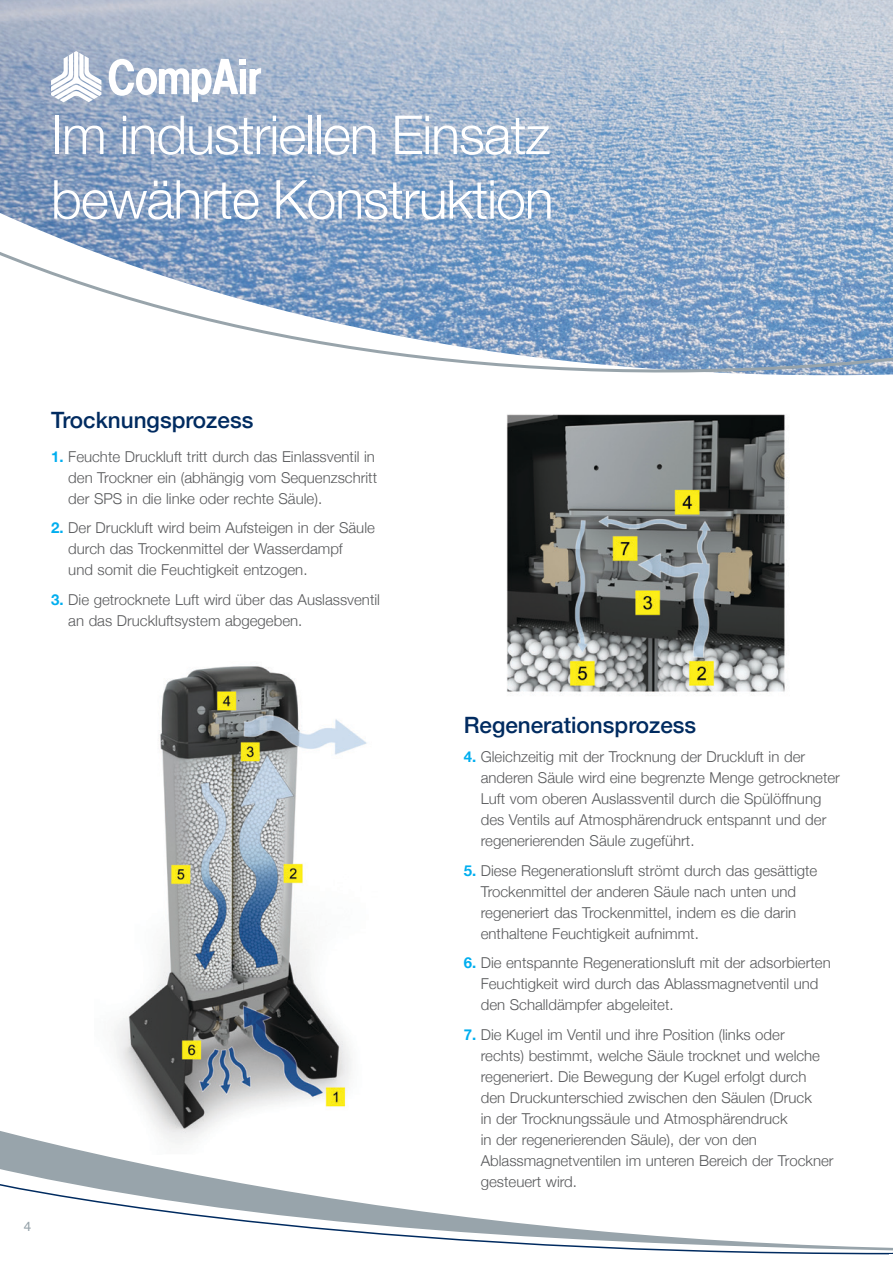
<style>
.page{position:relative;width:893px;height:1263px;background:#fff}
.page>*{position:absolute;margin:0;border:0;box-sizing:border-box;transform-origin:0 0}
.t1{font:300 53.85px/64.5px "Helvetica Neue";letter-spacing:-.02em;color:#fff}
.t2{font:500 22.5px "Helvetica Neue";color:#002b60}
.t3{font:300 15px/21px "Helvetica Neue";color:#58595b}
.t4{font:13.5px "Swiss 721 BT";color:#98a4ab}
.s1{font-weight:700;color:#00aeef}
</style>
<div class="page">
<svg style="left:0;top:1131px;width:890px;height:124px"></svg>
<svg style="left:890px;top:1247px;width:3px;height:7px"></svg>
<svg style="left:0;top:0;width:893px;height:376px;background:#a8bbd2"></svg>
<img style="left:506px;top:414px;width:281px;height:278px">
<img style="left:95px;top:666px;width:295px;height:488px">
<h1 class="t1" style="left:51px;top:99px;width:504px">Im industriellen Einsatz bewährte Konstruktion</h1>
<h2 class="t2" style="left:51px;top:402px;width:204px">Trocknungsprozess</h2>
<p class="t3" style="left:68px;top:445px;width:310px;text-indent:-17px"><span class="s1">1.</span> Feuchte Druckluft tritt durch das Einlassventil in den Trockner ein (abhängig vom Sequenzschritt der SPS in die linke oder rechte Säule).</p>
<p class="t3" style="left:68px;top:516px;width:308px;text-indent:-17px"><span class="s1">2.</span> Der Druckluft wird beim Aufsteigen in der Säule durch das Trockenmittel der Wasserdampf<br>und somit die Feuchtigkeit entzogen.</p>
<p class="t3" style="left:68px;top:588px;width:313px;text-indent:-17px"><span class="s1">3.</span> Die getrocknete Luft wird über das Auslassventil an das Druckluftsystem abgegeben.</p>
<p class="t4" style="left:24px;top:1218px;width:9px">4</p>
<h2 class="t2" style="left:464px;top:706px;width:234px">Regenerationsprozess</h2>
<p class="t3" style="left:481px;top:745px;width:361px;text-indent:-17px"><span class="s1">4.</span> Gleichzeitig mit der Trocknung der Druckluft in der anderen Säule wird eine begrenzte Menge getrockneter Luft vom oberen Auslassventil durch die Spülöffnung des Ventils auf Atmosphärendruck entspannt und der regenerierenden Säule zugeführt.</p>
<p class="t3" style="left:481px;top:859px;width:338px;text-indent:-17px"><span class="s1">5.</span> Diese Regenerationsluft strömt durch das gesättigte Trockenmittel der anderen Säule nach unten und regeneriert das Trockenmittel, indem es die darin enthaltene Feuchtigkeit aufnimmt.</p>
<p class="t3" style="left:481px;top:951px;width:351px;text-indent:-17px"><span class="s1">6.</span> Die entspannte Regenerationsluft mit der adsorbierten<br>Feuchtigkeit wird durch das Ablassmagnetventil und den Schalldämpfer abgeleitet.</p>
<p class="t3" style="left:481px;top:1023px;width:354px;text-indent:-17px"><span class="s1">7.</span> Die Kugel im Ventil und ihre Position (links oder<br>rechts) bestimmt, welche Säule trocknet und welche regeneriert. Die Bewegung der Kugel erfolgt durch den Druckunterschied zwischen den Säulen (Druck<br>in der Trocknungssäule und Atmosphärendruck<br>in der regenerierenden Säule), der von den Ablassmagnetventilen im unteren Bereich der Trockner gesteuert wird.</p>
</div>
